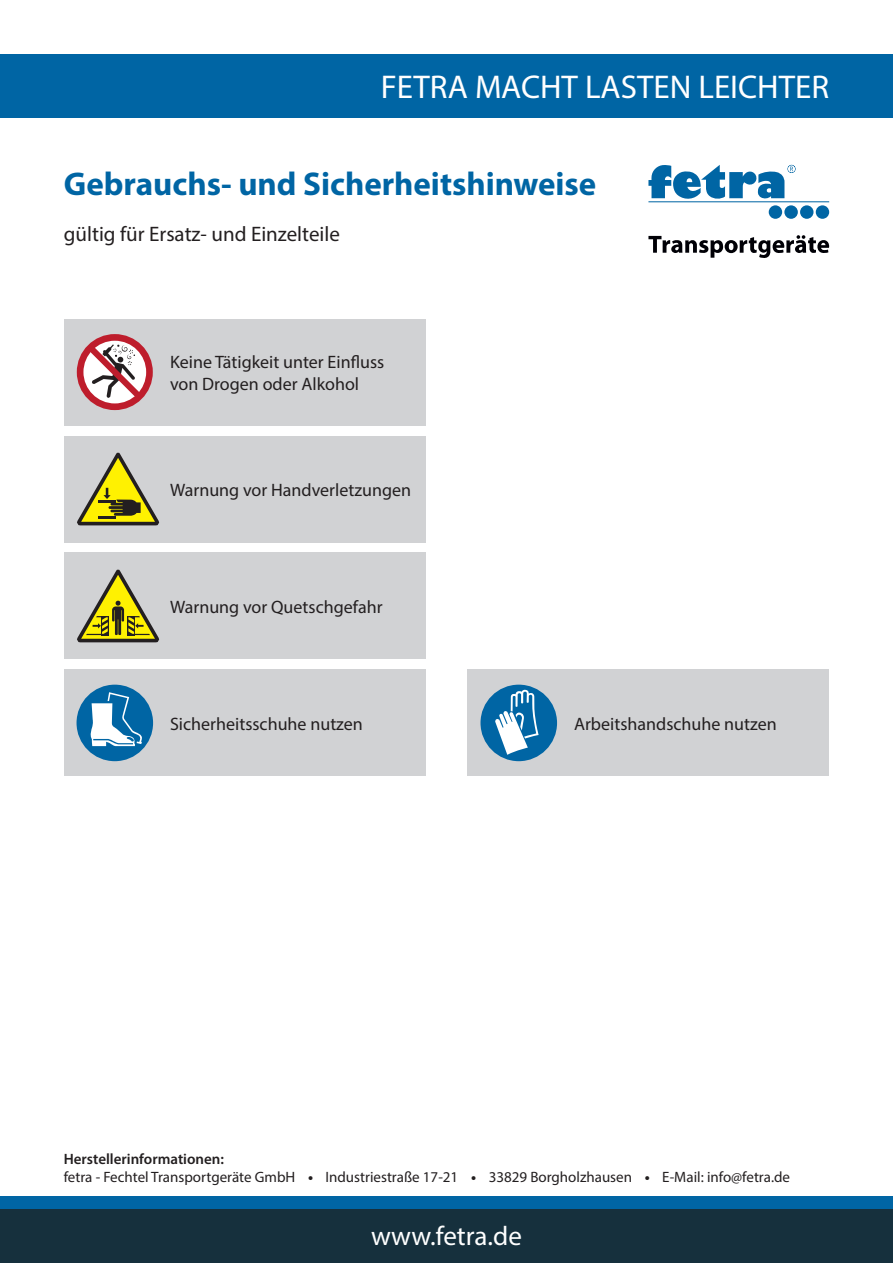
<style>
.page{position:relative;width:893px;height:1263px;background:#fff}
.page>*{position:absolute;margin:0;border:0;box-sizing:border-box;transform-origin:0 0}
.t1{font:700 33px "Myriad Pro";color:#0065a4}
.t2{font:33px "Myriad Pro";color:#fff}
.t3{font:27px "Myriad Pro";color:#fff}
.t4{font:21px "Myriad Pro";color:#231f20}
.t5{font:18px/21.6px "Myriad Pro";color:#231f20}
.t6{font:15px "Myriad Pro";color:#231f20}
.t7{font:600 15px "Myriad Pro";color:#231f20}
.s1{font-weight:700}
</style>
<div class="page">
<div style="left:0;top:54px;width:893px;height:64px;background:#0065a4"></div>
<svg style="left:648px;top:165px;width:181px;height:54px"></svg>
<svg style="left:648px;top:235px;width:181px;height:23px"></svg>
<div style="left:64px;top:670px;width:361px;height:106px;background:#d1d2d4"></div>
<div style="left:64px;top:319px;width:361px;height:106px;background:#d1d2d4"></div>
<div style="left:64px;top:436px;width:361px;height:106px;background:#d1d2d4"></div>
<div style="left:64px;top:553px;width:361px;height:106px;background:#d1d2d4"></div>
<div style="left:468px;top:670px;width:361px;height:106px;background:#d1d2d4"></div>
<div style="left:0;top:1208px;width:893px;height:55px;background:#16303d"></div>
<div style="left:0;top:1196px;width:893px;height:13px;background:#0065a4"></div>
<svg style="left:80px;top:337px;width:69px;height:70px"></svg>
<div style="left:77px;top:334px;width:76px;height:76px;border:7px solid #be1d2c;border-radius:50%"></div>
<svg style="left:88px;top:344px;width:54px;height:55px;background:#d0aeb2"></svg>
<svg style="left:77px;top:569px;width:83px;height:74px"></svg>
<div style="left:480px;top:685px;width:77px;height:76px;background:#0065a4;border-radius:50%"></div>
<svg style="left:495px;top:690px;width:44px;height:65px"></svg>
<div style="left:77px;top:685px;width:76px;height:76px;background:#0065a4;border-radius:50%"></div>
<svg style="left:89px;top:692px;width:53px;height:54px"></svg>
<svg style="left:77px;top:452px;width:83px;height:74px"></svg>
<p class="t2" style="left:381px;top:67px;width:450px">FETRA MACHT LASTEN LEICHTER</p>
<p class="t1" style="left:64px;top:162px;width:534px">Gebrauchs- und Sicherheitshinweise</p>
<p class="t4" style="left:64px;top:221px;width:278px">gültig für Ersatz- und Einzelteile</p>
<p class="t5" style="left:170px;top:351px;width:216px">Keine Tätigkeit unter Einfluss von Drogen oder Alkohol</p>
<p class="t5" style="left:170px;top:479px;width:243px">Warnung vor Handverletzungen</p>
<p class="t5" style="left:170px;top:596px;width:214px">Warnung vor Quetschgefahr</p>
<p class="t5" style="left:170px;top:712px;width:194px">Sicherheitsschuhe nutzen</p>
<p class="t5" style="left:574px;top:712px;width:204px">Arbeitshandschuhe nutzen</p>
<p class="t7" style="left:64px;top:1149px;width:162px">Herstellerinformationen:</p>
<p class="t6" style="left:64px;top:1167px;width:728px">fetra - Fechtel Transportgeräte GmbH <span class="s1">•</span> Industriestraße 17-21 <span class="s1">•</span> 33829 Borgholzhausen <span class="s1">•</span> E-Mail: info@fetra.de</p>
<p class="t3" style="left:371px;top:1220px;width:152px">www.fetra.de</p>
</div>
